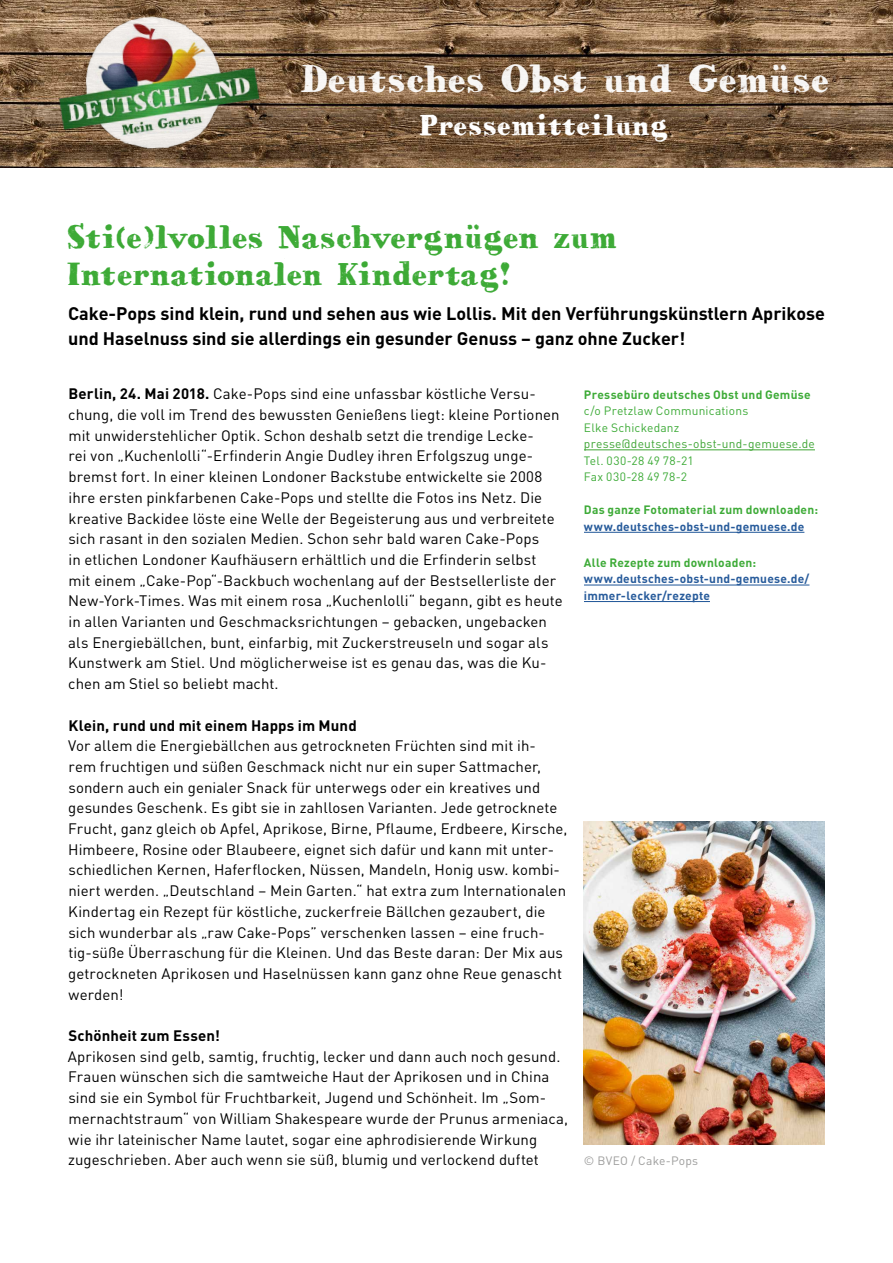
<style>
.page{position:relative;width:893px;height:1263px;background:#fff}
.page>*{position:absolute;margin:0;border:0;box-sizing:border-box;transform-origin:0 0}
.t1{font:500 31.5px "HVD Bodedo";color:#fff}
.t2{font:500 27px/37.5px "HVD Bodedo";letter-spacing:-.02em;color:#3daa36}
.t3{font:500 24px "HVD Bodedo";letter-spacing:-.005em;color:#fff}
.t4{font:700 18px/25.5px "DIN";color:#000}
.t5{font:15px/20.7px "DIN";letter-spacing:.005em;color:#000}
.t6{font:700 15px "DIN";letter-spacing:.01em;color:#000}
.t7{font:700 12px "DIN";letter-spacing:.02em;color:#3eab38}
.t8{font:700 12px/16.5px "DIN";letter-spacing:.02em;color:#275b9b}
.t9{font:12px/16.5px "DIN";letter-spacing:.015em;color:#3eab38}
.t10{font:12px "DIN";letter-spacing:.02em;color:#3fa535}
.t11{font:12px "DIN";letter-spacing:.015em;color:#9d9d9c}
.s1{font-weight:700}
</style>
<div class="page">
<img style="left:1px;top:0;width:517px;height:167px">
<img style="left:518px;top:0;width:374px;height:167px">
<img style="left:47px;top:0;width:223px;height:168px">
<hr style="left:584px;top:449px;width:231px;height:1px;background:#3fa535">
<hr style="left:584px;top:532px;width:220px;height:1px;background:#275b9b">
<hr style="left:584px;top:584px;width:225px;height:1px;background:#275b9b">
<hr style="left:584px;top:601px;width:126px;height:1px;background:#275b9b">
<img style="left:584px;top:822px;width:241px;height:322px">
<h1 class="t1" style="left:299px;top:55px;width:532px">Deutsches Obst und Gemüse</h1>
<h3 class="t3" style="left:419px;top:107px;width:251px">Pressemitteilung</h3>
<h2 class="t2" style="left:67px;top:217px;width:552px">Sti(e)lvolles Naschvergnügen zum<br>Internationalen Kindertag!</h2>
<p class="t4" style="left:68px;top:299px;width:759px">Cake-Pops sind klein, rund und sehen aus wie Lollis. Mit den Verführungskünstlern Aprikose und Haselnuss sind sie allerdings ein gesunder Genuss – ganz ohne Zucker!</p>
<p class="t5" style="left:68px;top:383px;width:496px"><span class="s1">Berlin, 24. Mai 2018.</span> Cake-Pops sind eine unfassbar köstliche Versu&shy;chung, die voll im Trend des bewussten Genießens liegt: kleine Portionen mit unwiderstehlicher Optik. Schon deshalb setzt die trendige Lecke-<br>rei von „Kuchenlolli“-Erfinderin Angie Dudley ihren Erfolgszug unge&shy;bremst fort. In einer kleinen Londoner Backstube entwickelte sie 2008 ihre ersten pinkfarbenen Cake-Pops und stellte die Fotos ins Netz. Die kreative Backidee löste eine Welle der Begeisterung aus und verbreitete sich rasant in den sozialen Medien. Schon sehr bald waren Cake-Pops<br>in etlichen Londoner Kaufhäusern erhältlich und die Erfinderin selbst<br>mit einem „Cake-Pop“-Backbuch wochenlang auf der Bestsellerliste der New-York-Times. Was mit einem rosa „Kuchenlolli“ begann, gibt es heute in allen Varianten und Geschmacksrichtungen – gebacken, ungebacken als Energiebällchen, bunt, einfarbig, mit Zuckerstreuseln und sogar als Kunstwerk am Stiel. Und möglicherweise ist es genau das, was die Ku&shy;chen am Stiel so beliebt macht.</p>
<p class="t6" style="left:69px;top:715px;width:290px">Klein, rund und mit einem Happs im Mund</p>
<p class="t5" style="left:68px;top:735px;width:501px">Vor allem die Energiebällchen aus getrockneten Früchten sind mit ih-<br>rem fruchtigen und süßen Geschmack nicht nur ein super Sattmacher, sondern auch ein genialer Snack für unterwegs oder ein kreatives und gesundes Geschenk. Es gibt sie in zahllosen Varianten. Jede getrocknete Frucht, ganz gleich ob Apfel, Aprikose, Birne, Pflaume, Erdbeere, Kirsche, Himbeere, Rosine oder Blaubeere, eignet sich dafür und kann mit unter&shy;schiedlichen Kernen, Haferflocken, Nüssen, Mandeln, Honig usw. kombi&shy;niert werden. „Deutschland – Mein Garten.“ hat extra zum Internationalen Kindertag ein Rezept für köstliche, zuckerfreie Bällchen gezaubert, die sich wunderbar als „raw Cake-Pops” verschenken lassen – eine fruch&shy;tig-süße Überraschung für die Kleinen. Und das Beste daran: Der Mix aus getrockneten Aprikosen und Haselnüssen kann ganz ohne Reue genascht werden!</p>
<p class="t6" style="left:69px;top:1026px;width:153px">Schönheit zum Essen!</p>
<p class="t5" style="left:68px;top:1046px;width:502px">Aprikosen sind gelb, samtig, fruchtig, lecker und dann auch noch gesund.<br>Frauen wünschen sich die samtweiche Haut der Aprikosen und in China sind sie ein Symbol für Fruchtbarkeit, Jugend und Schönheit. Im „Som&shy;mernachtstraum“ von William Shakespeare wurde der Prunus armeniaca, wie ihr lateinischer Name lautet, sogar eine aphrodisierende Wirkung zugeschrieben. Aber auch wenn sie süß, blumig und verlockend duftet</p>
<p class="t7" style="left:584px;top:386px;width:228px">Pressebüro deutsches Obst und Gemüse</p>
<p class="t9" style="left:584px;top:402px;width:166px">c/o Pretzlaw Communications<br>Elke Schickedanz</p>
<p class="t10" style="left:584px;top:436px;width:232px">presse@deutsches-obst-und-gemuese.de</p>
<p class="t9" style="left:584px;top:452px;width:111px">Tel. 030-28 49 78-21<br>Fax 030-28 49 78-2</p>
<p class="t7" style="left:584px;top:502px;width:236px">Das ganze Fotomaterial zum downloaden:</p>
<p class="t8" style="left:584px;top:518px;width:222px">www.deutsches-obst-und-gemuese.de</p>
<p class="t7" style="left:584px;top:555px;width:174px">Alle Rezepte zum downloaden:</p>
<p class="t8" style="left:584px;top:570px;width:227px">www.deutsches-obst-und-gemuese.de/ immer-lecker/rezepte</p>
<p class="t11" style="left:584px;top:1153px;width:116px">© BVEO / Cake-Pops</p>
</div>
